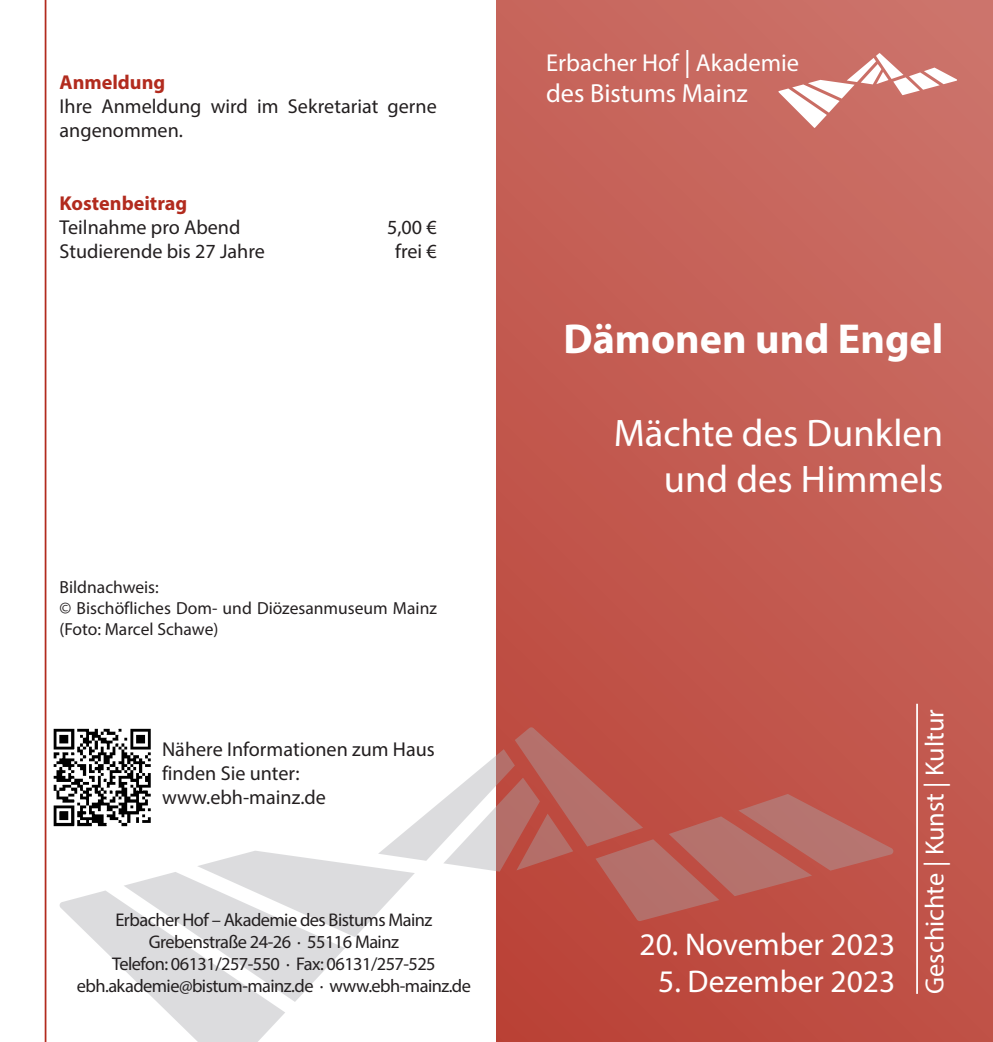
<style>
.page{position:relative;width:993px;height:1042px;background:#fff}
.page>*{position:absolute;margin:0;border:0;box-sizing:border-box;transform-origin:0 0}
.t1{font:700 42px "Myriad Pro";color:#fff}
.t2{font:38.5px/46.2px "Myriad Pro";color:#fff;text-align:right}
.t3{font:31.5px "Myriad Pro";color:#fff}
.t4{font:26.25px "Myriad Pro";color:#fff}
.t5{font:24.5px "Myriad Pro";color:#fff}
.t6{font:20.12px/24.2px "Myriad Pro";color:#231f20}
.t7{font:700 20.12px "Myriad Pro";color:#b22b1e}
.t8{font:18.38px/22.1px "Myriad Pro";letter-spacing:-.03em;color:#231f20;text-align:center}
.t9{font:17.5px/21px "Myriad Pro";color:#231f20}
.s1{font-size:28px}
</style>
<div class="page">
<div style="left:496px;top:0;width:496px;height:1042px;background:linear-gradient(to bottom,#c96a61,#bf4f45)"></div>
<hr style="left:915px;top:704px;width:2px;height:290px;background:#fff">
<svg style="left:778px;top:53px;width:178px;height:75px"></svg>
<svg style="left:60px;top:727px;width:833px;height:315px"></svg>
<hr style="left:45px;top:0;width:1px;height:1042px;background:#b22b1e">
<img style="left:53px;top:727px;width:100px;height:101px">
<p class="t7" style="left:60px;top:69px;width:107px">Anmeldung</p>
<p class="t6" style="left:60px;top:94px;width:379px">Ihre Anmeldung wird im Sekretariat gerne angenommen.</p>
<p class="t7" style="left:60px;top:190px;width:129px">Kostenbeitrag</p>
<p class="t6" style="left:60px;top:215px;width:182px">Teilnahme pro Abend</p>
<p class="t6" style="left:387px;top:215px;width:51px">5,00 €</p>
<p class="t6" style="left:60px;top:239px;width:207px">Studierende bis 27 Jahre</p>
<p class="t6" style="left:395px;top:239px;width:43px">frei €</p>
<p class="t9" style="left:60px;top:576px;width:379px">Bildnachweis:<br>© Bischöfliches Dom- und Diözesanmuseum Mainz (Foto: Marcel Schawe)</p>
<p class="t6" style="left:162px;top:736px;width:274px">Nähere Informationen zum Haus finden Sie unter: www.ebh-mainz.de</p>
<p class="t8" style="left:77px;top:909px;width:395px">Erbacher Hof – Akademie des Bistums Mainz Grebenstraße 24-26 · 55116 Mainz<br>Telefon: 06131/257-550 · Fax: 06131/257-525 ebh.akademie@bistum-mainz.de · www.ebh-mainz.de</p>
<p class="t5" style="left:546px;top:47px;width:254px">Erbacher Hof <span class="s1">|</span> Akademie</p>
<h3 class="t4" style="left:546px;top:77px;width:203px">des Bistums Mainz</h3>
<h1 class="t1" style="left:563px;top:312px;width:381px">Dämonen und Engel</h1>
<h2 class="t2" style="left:613px;top:409px;width:331px">Mächte des Dunklen und des Himmels</h2>
<h3 class="t3" style="left:639px;top:924px;width:257px">20. November 2023</h3>
<h3 class="t3" style="left:658px;top:962px;width:238px">5. Dezember 2023</h3>
<h3 class="t4" style="left:918px;top:994px;width:286px;rotate:-90deg">Geschichte | Kunst | Kultur</h3>
</div>
